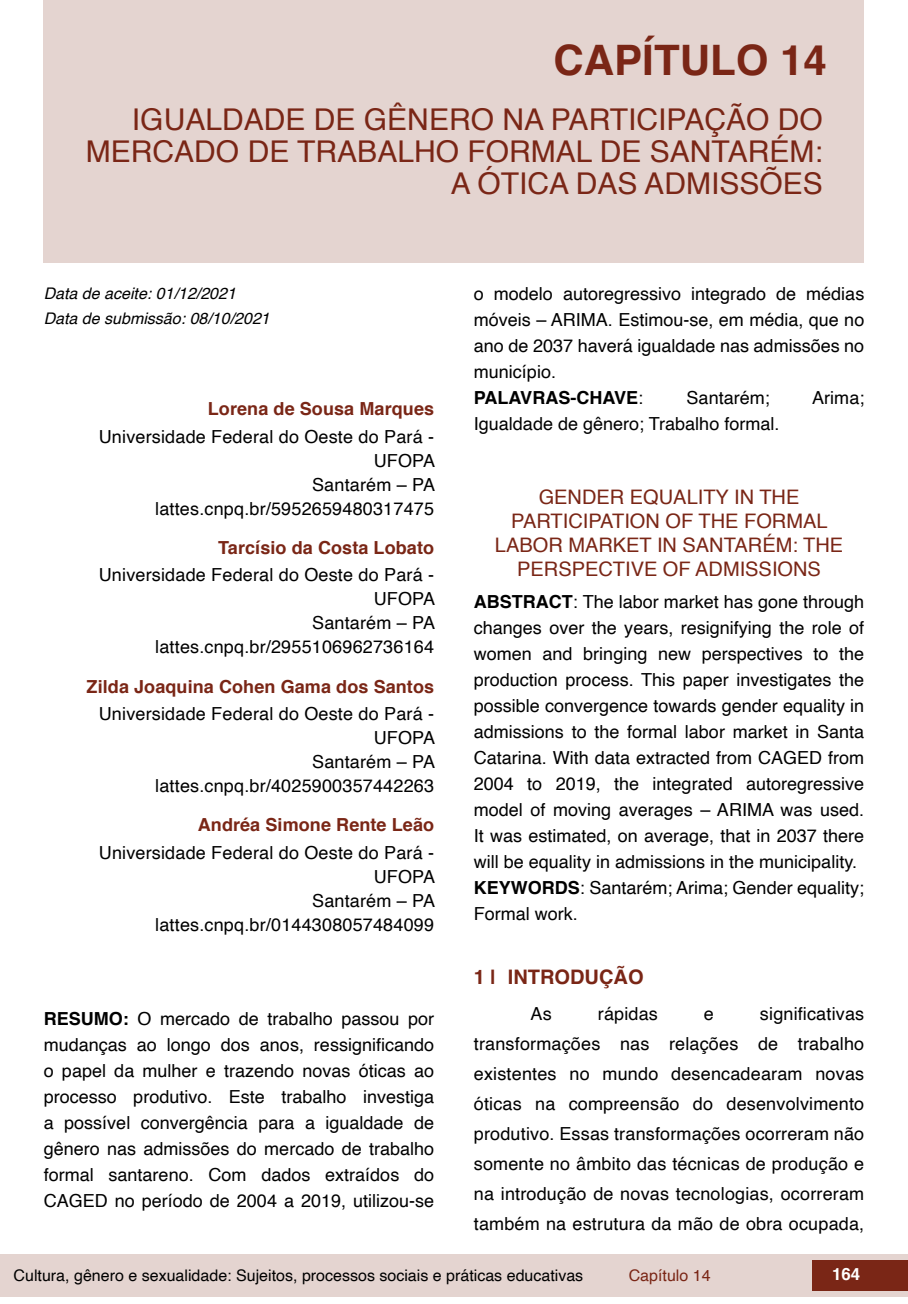
<style>
.page{position:relative;width:908px;height:1304px;background:#fff}
.page>*{position:absolute;margin:0;border:0;box-sizing:border-box;transform-origin:0 0}
.t1{font:700 42px "Helvetica";color:#7a2616}
.t2{font:30px/32px "Helvetica";color:#7a2616;text-align:right}
.t3{font:20px/24px "Helvetica";color:#7a2616;text-align:center}
.t4{font:700 20px "Helvetica";color:#7a2616}
.t5{font:18px/26px "Helvetica";color:#000;text-align:right}
.t6{font:700 18px "Helvetica";letter-spacing:.005em;color:#7a2616}
.t7{font:700 16.8px "Helvetica";color:#fff}
.t8{font:16px "Helvetica";color:#000}
.t9{font:italic 16px "Helvetica";color:#000}
.t10{font:16px "Helvetica";color:#7a2616}
.s1{font-weight:700}
</style>
<div class="page">
<div style="left:0;top:1254px;width:906px;height:43px;background:#e4d4d0"></div>
<div style="left:812px;top:1261px;width:95px;height:30px;background:#7a2616"></div>
<div style="left:44px;top:0;width:819px;height:263px;background:#e4d4d0"></div>
<h1 class="t1" style="left:553px;top:26px;width:275px">CAPÍTULO 14</h1>
<h2 class="t2" style="left:86px;top:104px;width:738px">IGUALDADE DE GÊNERO NA PARTICIPAÇÃO DO<br>MERCADO DE TRABALHO FORMAL DE SANTARÉM:<br>A ÓTICA DAS ADMISSÕES</h2>
<p class="t9" style="left:44px;top:280px;width:194px">Data de aceite: 01/12/2021</p>
<p class="t9" style="left:44px;top:306px;width:227px">Data de submissão: 08/10/2021</p>
<p class="t6" style="left:208px;top:395px;width:228px">Lorena de Sousa Marques</p>
<p class="t5" style="left:99px;top:425px;width:338px;line-height:24px">Universidade Federal do Oeste do Pará -<br>UFOPA<br>Santarém – PA lattes.cnpq.br/5952659480317475</p>
<p class="t6" style="left:218px;top:533px;width:217px">Tarcísio da Costa Lobato</p>
<p class="t5" style="left:99px;top:564px;width:338px;line-height:24px">Universidade Federal do Oeste do Pará -<br>UFOPA<br>Santarém – PA lattes.cnpq.br/2955106962736164</p>
<p class="t6" style="left:87px;top:672px;width:349px">Zilda Joaquina Cohen Gama dos Santos</p>
<p class="t5" style="left:99px;top:702px;width:338px;line-height:24px">Universidade Federal do Oeste do Pará -<br>UFOPA<br>Santarém – PA lattes.cnpq.br/4025900357442263</p>
<p class="t6" style="left:198px;top:811px;width:238px">Andréa Simone Rente Leão</p>
<p class="t5" style="left:99px;top:841px;width:338px;line-height:24px">Universidade Federal do Oeste do Pará -<br>UFOPA<br>Santarém – PA lattes.cnpq.br/0144308057484099</p>
<p class="t5" style="left:44px;top:1006px;width:392px;text-align:justify"><span class="s1">RESUMO:</span> O mercado de trabalho passou por mudanças ao longo dos anos, ressignificando o papel da mulher e trazendo novas óticas ao processo produtivo. Este trabalho investiga a possível convergência para a igualdade de gênero nas admissões do mercado de trabalho formal santareno. Com dados extraídos do CAGED no período de 2004 a 2019, utilizou-se</p>
<p class="t5" style="left:473px;top:281px;width:392px;text-align:left">o modelo autoregressivo integrado de médias móveis – ARIMA. Estimou-se, em média, que no ano de 2037 haverá igualdade nas admissões no município.<br><span class="s1">PALAVRAS-CHAVE</span>:</p>
<p class="t5" style="left:686px;top:385px;width:85px">Santarém;</p>
<p class="t5" style="left:811px;top:385px;width:54px">Arima;</p>
<p class="t5" style="left:473px;top:411px;width:307px">Igualdade de gênero; Trabalho formal.</p>
<p class="t3" style="left:494px;top:486px;width:349px">GENDER EQUALITY IN THE<br>PARTICIPATION OF THE FORMAL<br>LABOR MARKET IN SANTARÉM: THE<br>PERSPECTIVE OF ADMISSIONS</p>
<p class="t5" style="left:473px;top:589px;width:392px;text-align:left"><span class="s1">ABSTRACT</span>: The labor market has gone through changes over the years, resignifying the role of women and bringing new perspectives to the production process. This paper investigates the possible convergence towards gender equality in admissions to the formal labor market in Santa Catarina. With data extracted from CAGED from 2004 to 2019, the integrated autoregressive model of moving averages – ARIMA was used.<br>It was estimated, on average, that in 2037 there will be equality in admissions in the municipality.<br><span class="s1">KEYWORDS</span>: Santarém; Arima; Gender equality; Formal work.</p>
<p class="t4" style="left:473px;top:961px;width:171px">1 | INTRODUÇÃO</p>
<p class="t5" style="left:530px;top:1001px;width:23px">As</p>
<p class="t5" style="left:597px;top:1001px;width:62px">rápidas</p>
<p class="t5" style="left:703px;top:1001px;width:12px">e</p>
<p class="t5" style="left:473px;top:999px;width:392px;line-height:30px;text-align:justify;text-indent:286px">significativas transformações nas relações de trabalho existentes no mundo desencadearam novas óticas na compreensão do desenvolvimento produtivo. Essas transformações ocorreram não somente no âmbito das técnicas de produção e na introdução de novas tecnologias, ocorreram também na estrutura da mão de obra ocupada,</p>
<p class="t8" style="left:14px;top:1263px;width:571px">Cultura, gênero e sexualidade: Sujeitos, processos sociais e práticas educativas</p>
<p class="t10" style="left:628px;top:1263px;width:83px">Capítulo 14</p>
<p class="t7" style="left:831px;top:1261px;width:30px">164</p>
</div>
